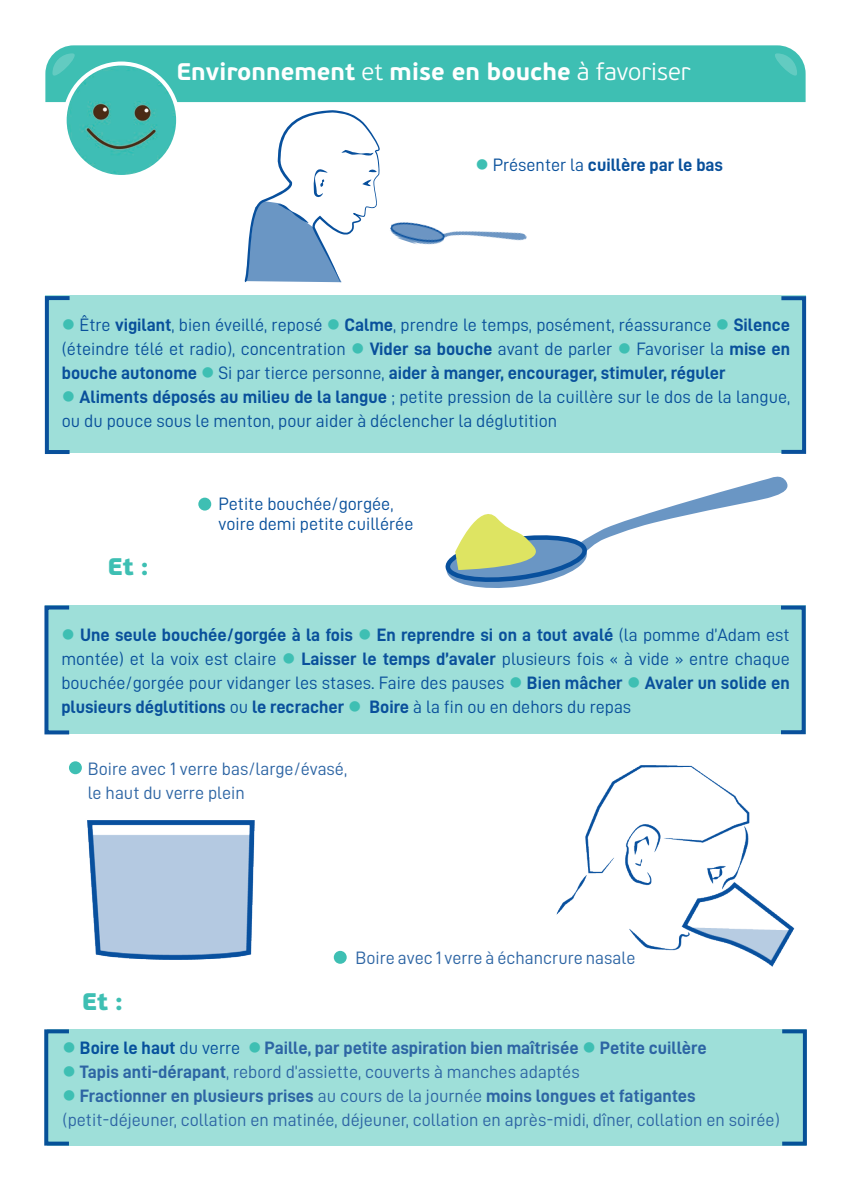
<style>
.page{position:relative;width:851px;height:1191px;background:#fff}
.page>*{position:absolute;margin:0;border:0;box-sizing:border-box;transform-origin:0 0}
.t1{font:700 24px "PF Beau Sans Pro";color:#fff}
.t2{font:900 24px "PF Beau Sans Pro";color:#3ebfb3}
.t3{font:18px/24px "D DIN";color:#09509b}
.t4{font:18px "D DIN Bold";color:#09509b}
.t5{font:18px/24px "D DIN";color:#2d65a4}
.t6{font:18px "D DIN Bold";color:#2d65a4}
.s1{font-weight:300}
.s2{color:#3ebfb3}
.s3{font-family:"D DIN"}
.s4{font-family:"D DIN Bold"}
.s5{color:#06519c}
.s6{font-family:"D DIN";color:#06519c}
</style>
<div class="page">
<div style="left:45px;top:45px;width:760px;height:57px;background:#3ebfb3"></div>
<svg style="left:52px;top:53px;width:25px;height:25px"></svg>
<svg style="left:772px;top:53px;width:25px;height:25px"></svg>
<img style="left:65px;top:64px;width:113px;height:113px;border-radius:57px">
<div style="left:63px;top:62px;width:117px;height:117px;border:4px solid #fff;border-radius:50%"></div>
<div style="left:46px;top:295px;width:760px;height:158px;background:#9edfd9"></div>
<div style="left:45px;top:296px;width:27px;height:158px;border:4px solid #09509b"></div>
<div style="left:779px;top:296px;width:27px;height:158px;border:4px solid #09509b"></div>
<svg style="left:445px;top:477px;width:342px;height:111px"></svg>
<div style="left:198px;top:497px;width:13px;height:13px;background:#3ebfb3;border-radius:50%"></div>
<div style="left:45px;top:605px;width:760px;height:129px;background:#9edfd9"></div>
<div style="left:44px;top:605px;width:27px;height:129px;border:4px solid #09509b"></div>
<div style="left:778px;top:605px;width:27px;height:129px;border:4px solid #09509b"></div>
<div style="left:47px;top:1029px;width:758px;height:116px;background:#9edfd9"></div>
<div style="left:44px;top:1029px;width:27px;height:116px;border:4px solid #065198"></div>
<div style="left:780px;top:1029px;width:26px;height:116px;border:4px solid #065198"></div>
<img style="left:557px;top:765px;width:237px;height:201px">
<img style="left:88px;top:821px;width:166px;height:139px">
<div style="left:69px;top:761px;width:13px;height:13px;background:#3ebfb3;border-radius:50%"></div>
<div style="left:334px;top:951px;width:12px;height:12px;background:#3ebfb3;border-radius:50%"></div>
<svg style="left:244px;top:110px;width:135px;height:172px"></svg>
<img style="left:390px;top:222px;width:137px;height:23px">
<h1 class="t1" style="left:176px;top:56px;width:515px">Environnement <span class="s1">et</span> mise en bouche <span class="s1">à favoriser</span></h1>
<p class="t4" style="left:475px;top:155px;width:249px"><span class="s2">●</span> <span class="s3">Présenter la</span> cuillère par le bas</p>
<p class="t3" style="left:62px;top:312px;width:729px"><span class="s2">●</span> Être <span class="s4">vigilant</span>, bien éveillé, reposé <span class="s2">●</span> <span class="s4">Calme</span>, prendre le temps, posément, réassurance <span class="s2">●</span> <span class="s4">Silence </span>(éteindre télé et radio), concentration <span class="s2">●</span> <span class="s4">Vider sa bouche</span> avant de parler <span class="s2">●</span> Favoriser la <span class="s4">mise en</span></p>
<p class="t4" style="left:62px;top:362px;width:665px">bouche autonome <span class="s2">●</span> <span class="s3">Si par tierce personne,</span> aider à manger, encourager, stimuler, réguler</p>
<p class="t3" style="left:62px;top:384px;width:729px"><span class="s2">●</span> <span class="s4">Aliments déposés au milieu de la langue</span> ; petite pression de la cuillère sur le dos de la langue, ou du pouce sous le menton, pour aider à déclencher la déglutition</p>
<h1 class="t2" style="left:108px;top:551px;width:42px">Et :</h1>
<p class="t3" style="left:218px;top:493px;width:196px;line-height:20px">Petite bouchée/gorgée, voire demi petite cuillérée</p>
<p class="t4" style="left:61px;top:625px;width:729px"><span class="s2">●</span> Une seule bouchée/gorgée à la fois <span class="s2">●</span> En reprendre si on a tout avalé <span class="s3">(la pomme d’Adam est</span></p>
<p class="t3" style="left:61px;top:646px;width:729px">montée) et la voix est claire <span class="s2">●</span> <span class="s4">Laisser le temps d’avaler</span> plusieurs fois « à vide » entre chaque bouchée/gorgée pour vidanger les stases. Faire des pauses <span class="s2">●</span> <span class="s4">Bien mâcher</span> <span class="s2">●</span> <span class="s4">Avaler un solide en</span></p>
<p class="t4" style="left:61px;top:696px;width:571px">plusieurs déglutitions <span class="s3">ou</span> le recracher <span class="s2">●</span> Boire <span class="s3">à la fin ou en dehors du repas</span></p>
<p class="t5" style="left:88px;top:756px;width:261px">Boire avec 1 verre bas/large/évasé, le haut du verre plein</p>
<h1 class="t2" style="left:82px;top:986px;width:42px">Et :</h1>
<p class="t5" style="left:355px;top:946px;width:281px">Boire avec 1 verre à échancrure nasale</p>
<p class="t6" style="left:63px;top:1038px;width:645px"><span class="s2">●</span> <span class="s5">Boire le haut</span> <span class="s6">du verre</span> <span class="s2">●</span> Paille, par petite aspiration bien maîtrisée <span class="s2">●</span> Petite cuillère</p>
<p class="t5" style="left:63px;top:1059px;width:518px"><span class="s2">●</span> <span class="s4">Tapis anti-dérapant</span>, rebord d’assiette, couverts à manches adaptés</p>
<p class="t6" style="left:63px;top:1086px;width:634px"><span class="s2">●</span> Fractionner en plusieurs prises <span class="s3">au cours de la journée</span> moins longues et fatigantes</p>
<p class="t5" style="left:63px;top:1107px;width:718px">(petit-déjeuner, collation en matinée, déjeuner, collation en après-midi, dîner, collation en soirée)</p>
</div>
